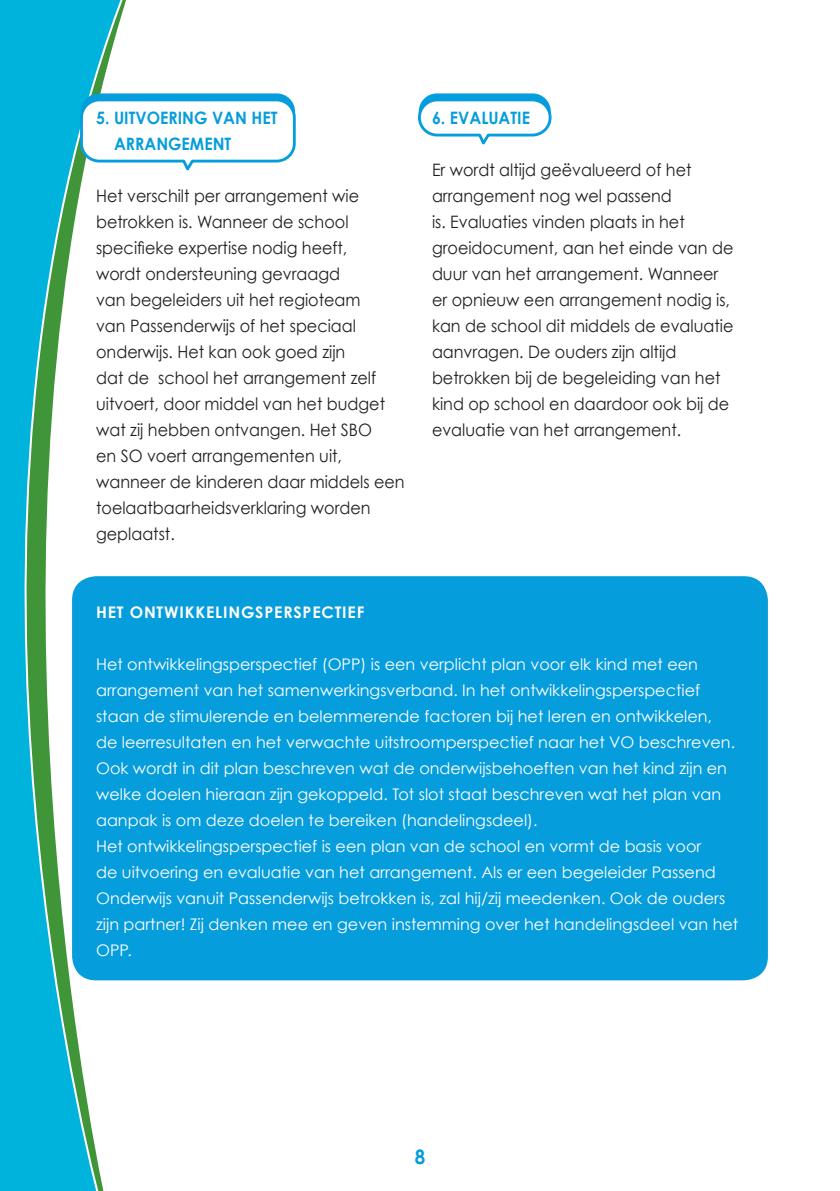
<style>
.page{position:relative;width:840px;height:1191px;background:#fff}
.page>*{position:absolute;margin:0;border:0;box-sizing:border-box;transform-origin:0 0}
.t1{font:700 20px "Century Gothic";color:#069ddc;scale:.94 1}
.t2{font:17px/26px "Century Gothic";color:#231f20;scale:.94 1}
.t3{font:700 17px/26px "Century Gothic";color:#069ddc;scale:.94 1}
.t4{font:16px/26px "Century Gothic";color:#fff}
.t5{font:700 16px "Century Gothic";letter-spacing:.05em;color:#fff}
</style>
<div class="page">
<svg style="left:0;top:0;width:132px;height:1191px"></svg>
<div style="left:418px;top:93px;width:132px;height:37px;background:#069ddc;border-radius:18px"></div>
<div style="left:419px;top:100px;width:131px;height:35px;background:#fff;border-radius:18px"></div>
<div style="left:418px;top:98px;width:133px;height:38px;border:3px solid #069ddc;border-radius:18px"></div>
<div style="left:81px;top:93px;width:214px;height:63px;background:#069ddc;border-radius:18px"></div>
<svg style="left:79px;top:97px;width:217px;height:78px"></svg>
<div style="left:72px;top:576px;width:695px;height:404px;background:#069ddc;border-radius:24px"></div>
<p class="t3" style="left:114px;top:104px;width:175px;text-indent:-18px">5. UITVOERING VAN HET<br>ARRANGEMENT</p>
<p class="t2" style="left:96px;top:183px;width:329px">Het verschilt per arrangement wie betrokken is. Wanneer de school specifieke expertise nodig heeft,<br>wordt ondersteuning gevraagd<br>van begeleiders uit het regioteam<br>van Passenderwijs of het speciaal onderwijs. Het kan ook goed zijn<br>dat de school het arrangement zelf uitvoert, door middel van het budget wat zij hebben ontvangen. Het SBO<br>en SO voert arrangementen uit, wanneer de kinderen daar middels een toelaatbaarheidsverklaring worden geplaatst.</p>
<p class="t3" style="left:432px;top:105px;width:106px">6. EVALUATIE</p>
<p class="t2" style="left:432px;top:157px;width:322px">Er wordt altijd geëvalueerd of het arrangement nog wel passend<br>is. Evaluaties vinden plaats in het groeidocument, aan het einde van de duur van het arrangement. Wanneer er opnieuw een arrangement nodig is, kan de school dit middels de evaluatie aanvragen. De ouders zijn altijd betrokken bij de begeleiding van het kind op school en daardoor ook bij de evaluatie van het arrangement.</p>
<p class="t5" style="left:96px;top:602px;width:270px">H ET ONTWIKKELINGSPERSPECTIEF</p>
<p class="t4" style="left:96px;top:651px;width:643px">Het ontwikkelingsperspectief (OPP) is een verplicht plan voor elk kind met een arrangement van het samenwerkingsverband. In het ontwikkelingsperspectief staan de stimulerende en belemmerende factoren bij het leren en ontwikkelen,<br>de leerresultaten en het verwachte uitstroomperspectief naar het VO beschreven.<br>Ook wordt in dit plan beschreven wat de onderwijsbehoeften van het kind zijn en welke doelen hieraan zijn gekoppeld. Tot slot staat beschreven wat het plan van aanpak is om deze doelen te bereiken (handelingsdeel).<br>Het ontwikkelingsperspectief is een plan van de school en vormt de basis voor<br>de uitvoering en evaluatie van het arrangement. Als er een begeleider Passend Onderwijs vanuit Passenderwijs betrokken is, zal hij/zij meedenken. Ook de ouders zijn partner! Zij denken mee en geven instemming over het handelingsdeel van het OPP.</p>
<p class="t1" style="left:414px;top:1144px;width:13px">8</p>
</div>
